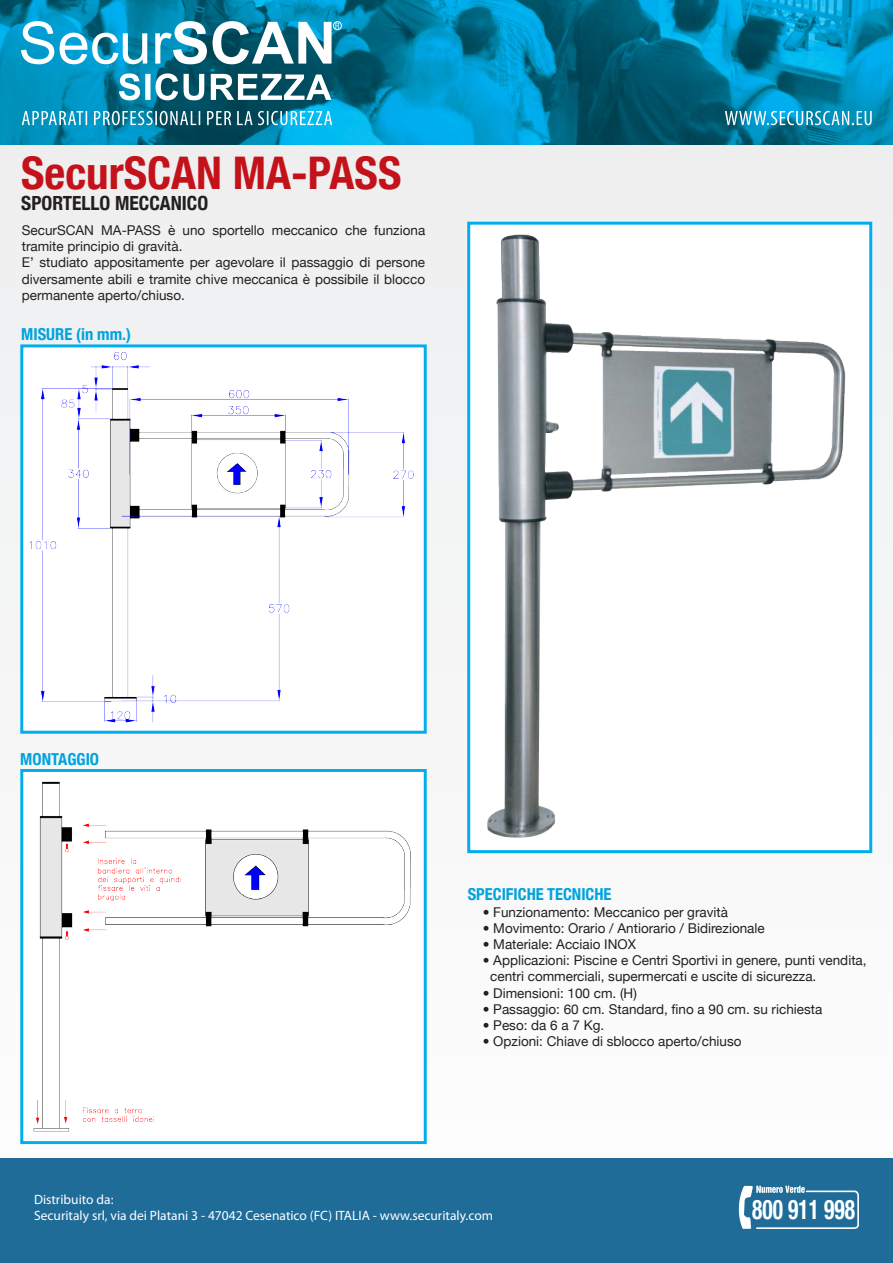
<style>
.page{position:relative;width:893px;height:1263px;background:#f9f9f9}
.page>*{position:absolute;margin:0;border:0;box-sizing:border-box;transform-origin:0 0}
.t1{font:700 condensed 45px "Helvetica Neue";color:#c4121a}
.t2{font:700 condensed 27.15px "Helvetica Neue";color:#fff;scale:.79 1}
.t3{font:700 condensed 19.5px "Helvetica Neue";color:#231f20}
.t4{font:700 condensed 16.5px "Helvetica Neue";color:#00a3dd}
.t5{font:13.5px/16.2px "Helvetica Neue";color:#231f20}
.t6{font:13.5px "Myriad Pro";color:#fff}
</style>
<div class="page">
<img style="left:0;top:0;width:893px;height:145px">
<svg style="left:21px;top:21px;width:318px;height:43px"></svg>
<div style="left:333px;top:21px;width:9px;height:9px;border:1px solid #fff;border-radius:50%"></div>
<svg style="left:119px;top:73px;width:213px;height:27px"></svg>
<svg style="left:22px;top:111px;width:310px;height:14px"></svg>
<svg style="left:725px;top:111px;width:147px;height:14px"></svg>
<div style="left:0;top:1159px;width:893px;height:104px;background:#1f6c99"></div>
<svg style="left:738px;top:1186px;width:121px;height:43px"></svg>
<img style="left:487px;top:234px;width:358px;height:604px">
<div style="left:467px;top:222px;width:405px;height:631px;border:3px solid #00aeef"></div>
<img style="left:29px;top:352px;width:385px;height:371px">
<div style="left:20px;top:344px;width:407px;height:390px;border:3px solid #00aeef"></div>
<img style="left:33px;top:781px;width:378px;height:351px">
<div style="left:20px;top:769px;width:407px;height:375px;border:3px solid #00aeef"></div>
<p class="t1" style="left:21px;top:146px;width:382px">SecurSCAN MA-PASS</p>
<p class="t3" style="left:21px;top:191px;width:189px">SPORTELLO MECCANICO</p>
<p class="t5" style="left:22px;top:222px;width:405px">SecurSCAN MA-PASS è uno sportello meccanico che funziona tramite principio di gravità.</p>
<p class="t5" style="left:22px;top:254px;width:405px;text-align:justify">E’ studiato appositamente per agevolare il passaggio di persone diversamente abili e tramite chive meccanica è possibile il blocco permanente aperto/chiuso.</p>
<p class="t4" style="left:21px;top:324px;width:111px">MISURE (in mm.)</p>
<p class="t4" style="left:20px;top:749px;width:80px">MONTAGGIO</p>
<p class="t4" style="left:468px;top:884px;width:145px">SPECIFICHE TECNICHE</p>
<p class="t5" style="left:483px;top:903px;width:247px">• Funzionamento: Meccanico per gravità</p>
<p class="t5" style="left:483px;top:920px;width:284px">• Movimento: Orario / Antiorario / Bidirezionale</p>
<p class="t5" style="left:483px;top:936px;width:155px">• Materiale: Acciaio INOX</p>
<p class="t5" style="left:483px;top:952px;width:385px">• Applicazioni: Piscine e Centri Sportivi in genere, punti vendita,</p>
<p class="t5" style="left:490px;top:968px;width:328px">centri commerciali, supermercati e uscite di sicurezza.</p>
<p class="t5" style="left:483px;top:984px;width:156px">• Dimensioni: 100 cm. (H)</p>
<p class="t5" style="left:483px;top:1001px;width:341px">• Passaggio: 60 cm. Standard, fino a 90 cm. su richiesta</p>
<p class="t5" style="left:483px;top:1017px;width:123px">• Peso: da 6 a 7 Kg.</p>
<p class="t5" style="left:483px;top:1033px;width:260px">• Opzioni: Chiave di sblocco aperto/chiuso</p>
<p class="t6" style="left:34px;top:1191px;width:81px">Distribuito da:</p>
<p class="t6" style="left:34px;top:1207px;width:460px">Securitaly srl, via dei Platani 3 - 47042 Cesenatico (FC) ITALIA - www.securitaly.com</p>
<h2 class="t2" style="left:752px;top:1193px;width:132px">800 911 998</h2>
</div>
